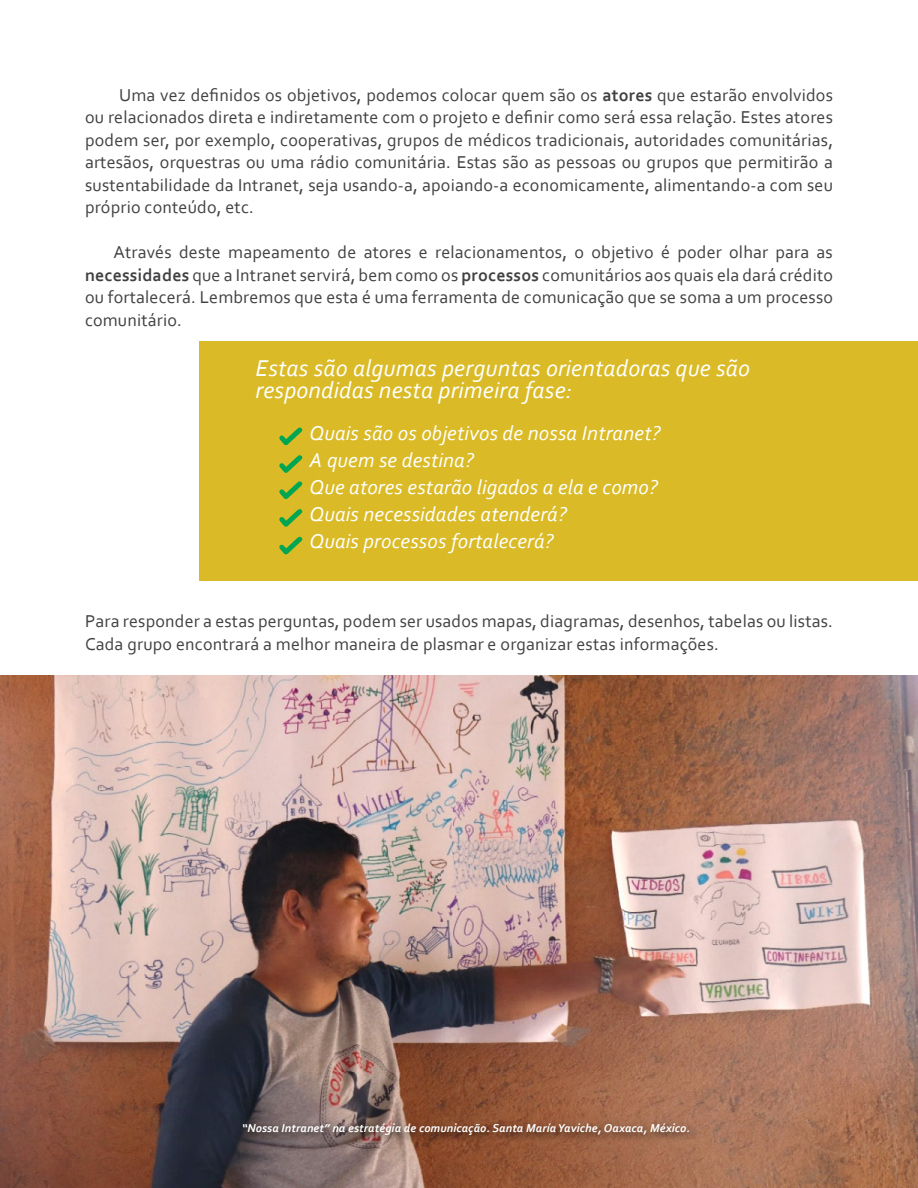
<style>
.page{position:relative;width:918px;height:1188px;background:#fff}
.page>*{position:absolute;margin:0;border:0;box-sizing:border-box;transform-origin:0 0}
.t1{font:italic 24px/22.5px "Corbel";letter-spacing:.01em;color:#fff}
.t2{font:italic 21px/27px "Corbel";letter-spacing:.01em;color:#fff}
.t3{font:18px/22.5px "Corbel";letter-spacing:.01em;color:#414042;text-align:justify}
.t4{font:italic 700 12px "Corbel";letter-spacing:.01em;color:#fff}
.s1{font-weight:700}
</style>
<div class="page">
<img style="left:0;top:676px;width:918px;height:512px">
<div style="left:200px;top:341px;width:718px;height:240px;background:#dabb27"></div>
<div style="left:238px;top:1119px;width:462px;height:26px;background:#000;opacity:.75"></div>
<svg style="left:279px;top:427px;width:24px;height:19px"></svg>
<svg style="left:279px;top:455px;width:24px;height:18px"></svg>
<svg style="left:279px;top:481px;width:24px;height:18px"></svg>
<svg style="left:279px;top:509px;width:24px;height:18px"></svg>
<svg style="left:279px;top:536px;width:24px;height:19px"></svg>
<p class="t3" style="left:85px;top:83px;width:750px;text-indent:34px">Uma vez definidos os objetivos, podemos colocar quem são os <span class="s1">atores</span> que estarão envolvidos ou relacionados direta e indiretamente com o projeto e definir como será essa relação. Estes atores podem ser, por exemplo, cooperativas, grupos de médicos tradicionais, autoridades comunitárias, artesãos, orquestras ou uma rádio comunitária. Estas são as pessoas ou grupos que permitirão a sustentabilidade da Intranet, seja usando-a, apoiando-a economicamente, alimentando-a com seu próprio conteúdo, etc.</p>
<p class="t3" style="left:85px;top:241px;width:750px;text-indent:28px">Através deste mapeamento de atores e relacionamentos, o objetivo é poder olhar para as <span class="s1">necessidades</span> que a Intranet servirá, bem como os <span class="s1">processos</span> comunitários aos quais ela dará crédito ou fortalecerá. Lembremos que esta é uma ferramenta de comunicação que se soma a um processo comunitário.</p>
<h1 class="t1" style="left:256px;top:356px;width:496px">Estas são algumas perguntas orientadoras que são respondidas nesta primeira fase:</h1>
<p class="t2" style="left:310px;top:419px;width:352px">Quais são os objetivos de nossa Intranet?<br>A quem se destina?<br>Que atores estarão ligados a ela e como?<br>Quais necessidades atenderá?<br>Quais processos fortalecerá?</p>
<p class="t3" style="left:85px;top:610px;width:749px">Para responder a estas perguntas, podem ser usados mapas, diagramas, desenhos, tabelas ou listas.<br>Cada grupo encontrará a melhor maneira de plasmar e organizar estas informações.</p>
<p class="t4" style="left:242px;top:1121px;width:450px">“Nossa Intranet” na estratégia de comunicação. Santa María Yaviche, Oaxaca, México.</p>
</div>
